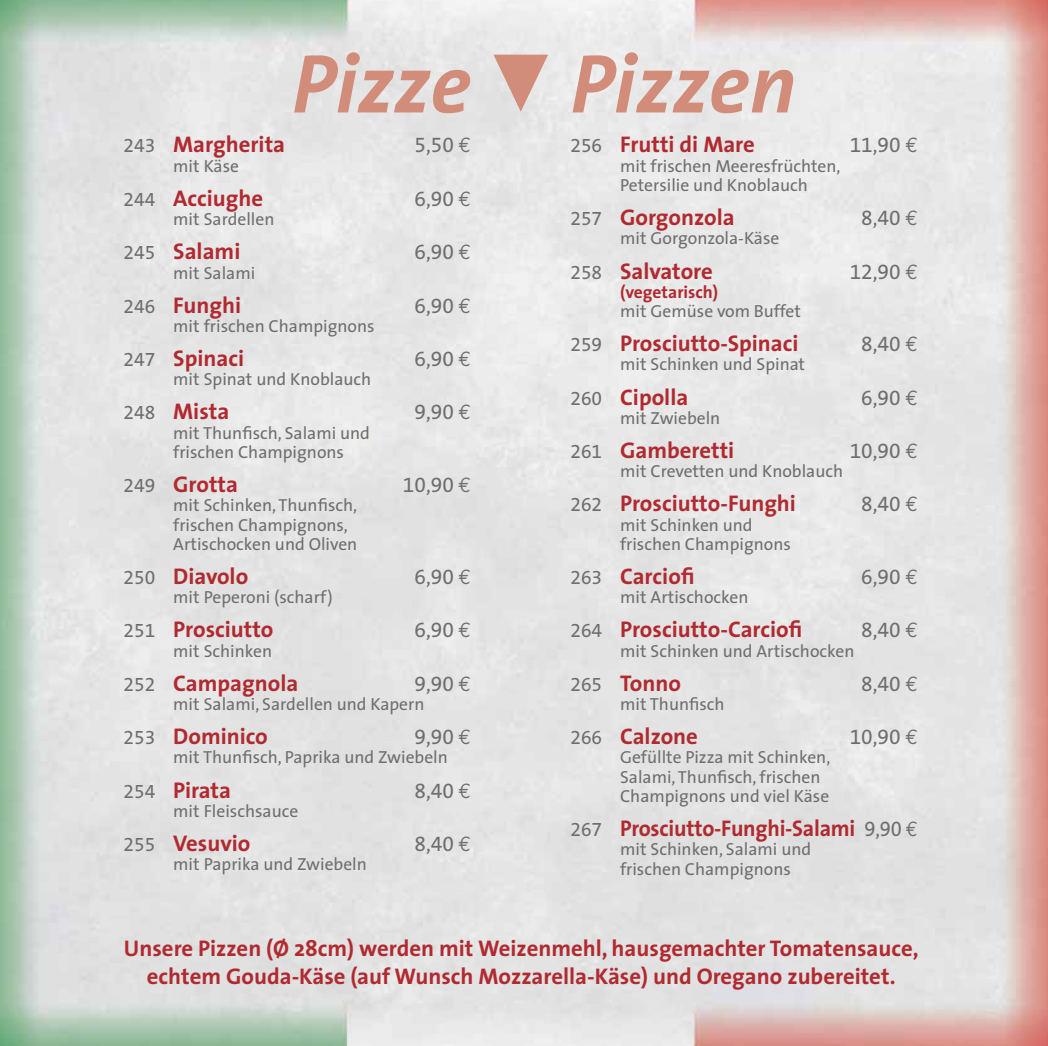
<style>
.page{position:relative;width:1048px;height:1046px;background:#fff}
.page>*{position:absolute;margin:0;border:0;box-sizing:border-box;transform-origin:0 0}
.t1{font:italic 700 84px "The Sans";color:#d18d7a}
.t2{font:700 22.75px/27.3px "The Sans";color:#b02a30;text-align:center}
.t3{font:700 22.75px "The Sans";color:#b02a30;scale:.96 1}
.t4{font:21px "The Sans Expert";color:#6d6e70}
.t5{font:17.5px/19.2px "The Sans";color:#6d6e70}
.t6{font:700 17.5px "The Sans";color:#b02a30}
.s1{font-family:"The Sans Expert";font-weight:400;font-size:19.25px;color:#6d6e70}
.s2{font-family:"Euro Mono"}
.s3{font-family:"The Sans Expert";font-weight:400;font-size:21px;color:#6d6e70}
.s4{font-family:"Euro Mono";font-weight:400;font-size:21px;color:#6d6e70}
</style>
<div class="page">
<img style="left:0;top:0;width:1047px;height:1046px">
<svg style="left:493px;top:55px;width:55px;height:57px;background:#dbb9b0"></svg>
<h1 class="t1" style="left:292px;top:34px;width:506px">Pizze Pizzen</h1>
<h2 class="t2" style="left:124px;top:133px;width:163px"><span class="s1">243</span> Margherita</h2>
<p class="t4" style="left:414px;top:138px;width:58px">5,50 <span class="s2">€</span></p>
<p class="t5" style="left:173px;top:158px;width:67px">mit Käse</p>
<h2 class="t2" style="left:124px;top:186px;width:141px"><span class="s1">244</span> Acciughe</h2>
<p class="t4" style="left:414px;top:191px;width:58px">6,90 <span class="s2">€</span></p>
<p class="t5" style="left:173px;top:211px;width:103px">mit Sardellen</p>
<h2 class="t2" style="left:124px;top:239px;width:118px"><span class="s1">245</span> Salami</h2>
<p class="t4" style="left:414px;top:245px;width:58px">6,90 <span class="s2">€</span></p>
<p class="t5" style="left:173px;top:265px;width:84px">mit Salami</p>
<h2 class="t2" style="left:124px;top:293px;width:119px"><span class="s1">246</span> Funghi</h2>
<p class="t4" style="left:414px;top:298px;width:58px">6,90 <span class="s2">€</span></p>
<p class="t5" style="left:173px;top:318px;width:203px">mit frischen Champignons</p>
<h2 class="t2" style="left:124px;top:346px;width:122px"><span class="s1">247</span> Spinaci</h2>
<p class="t4" style="left:414px;top:352px;width:58px">6,90 <span class="s2">€</span></p>
<p class="t5" style="left:173px;top:371px;width:199px">mit Spinat und Knoblauch</p>
<h2 class="t2" style="left:124px;top:399px;width:107px"><span class="s1">248</span> Mista</h2>
<p class="t4" style="left:414px;top:405px;width:58px">9,90 <span class="s2">€</span></p>
<p class="t5" style="left:173px;top:425px;width:198px">mit Thunfisch, Salami und frischen Champignons</p>
<h2 class="t2" style="left:124px;top:472px;width:116px"><span class="s1">249</span> Grotta</h2>
<p class="t4" style="left:403px;top:478px;width:70px">10,90 <span class="s2">€</span></p>
<p class="t5" style="left:173px;top:497px;width:185px">mit Schinken, Thunfisch, frischen Champignons,<br>Artischocken und Oliven</p>
<h2 class="t2" style="left:124px;top:564px;width:126px"><span class="s1">250</span> Diavolo</h2>
<p class="t4" style="left:414px;top:569px;width:58px">6,90 <span class="s2">€</span></p>
<p class="t5" style="left:173px;top:589px;width:161px">mit Peperoni (scharf)</p>
<h2 class="t2" style="left:124px;top:617px;width:151px"><span class="s1">251</span> Prosciutto</h2>
<p class="t4" style="left:414px;top:623px;width:58px">6,90 <span class="s2">€</span></p>
<p class="t5" style="left:173px;top:643px;width:100px">mit Schinken</p>
<h2 class="t2" style="left:124px;top:671px;width:176px"><span class="s1">252</span> Campagnola</h2>
<p class="t4" style="left:414px;top:676px;width:58px">9,90 <span class="s2">€</span></p>
<p class="t5" style="left:173px;top:696px;width:253px">mit Salami, Sardellen und Kapern</p>
<h2 class="t2" style="left:124px;top:724px;width:146px"><span class="s1">253</span> Dominico</h2>
<p class="t4" style="left:414px;top:730px;width:58px">9,90 <span class="s2">€</span></p>
<p class="t5" style="left:173px;top:749px;width:276px">mit Thunfisch, Paprika und Zwiebeln</p>
<h2 class="t2" style="left:124px;top:778px;width:109px"><span class="s1">254</span> Pirata</h2>
<p class="t4" style="left:414px;top:783px;width:58px">8,40 <span class="s2">€</span></p>
<p class="t5" style="left:173px;top:803px;width:126px">mit Fleischsauce</p>
<h2 class="t2" style="left:124px;top:831px;width:128px"><span class="s1">255</span> Vesuvio</h2>
<p class="t4" style="left:414px;top:836px;width:58px">8,40 <span class="s2">€</span></p>
<p class="t5" style="left:173px;top:856px;width:195px">mit Paprika und Zwiebeln</p>
<h2 class="t2" style="left:570px;top:133px;width:186px"><span class="s1">256</span> Frutti di Mare</h2>
<p class="t4" style="left:849px;top:138px;width:70px">11,90 <span class="s2">€</span></p>
<p class="t5" style="left:620px;top:158px;width:222px">mit frischen Meeresfrüchten,<br>Petersilie und Knoblauch</p>
<h2 class="t2" style="left:570px;top:205px;width:166px"><span class="s1">257</span> Gorgonzola</h2>
<p class="t4" style="left:861px;top:211px;width:58px">8,40 <span class="s2">€</span></p>
<p class="t5" style="left:620px;top:230px;width:161px">mit Gorgonzola-Käse</p>
<h2 class="t2" style="left:570px;top:259px;width:144px"><span class="s1">258</span> Salvatore</h2>
<p class="t4" style="left:849px;top:264px;width:70px">12,90 <span class="s2">€</span></p>
<p class="t6" style="left:620px;top:284px;width:100px">(vegetarisch)</p>
<p class="t5" style="left:620px;top:303px;width:182px">mit Gemüse vom Buffet</p>
<h2 class="t2" style="left:570px;top:331px;width:230px"><span class="s1">259</span> Prosciutto-Spinaci</h2>
<p class="t4" style="left:861px;top:337px;width:58px">8,40 <span class="s2">€</span></p>
<p class="t5" style="left:620px;top:356px;width:186px">mit Schinken und Spinat</p>
<h2 class="t2" style="left:570px;top:385px;width:119px"><span class="s1">260</span> Cipolla</h2>
<p class="t4" style="left:861px;top:390px;width:58px">6,90 <span class="s2">€</span></p>
<p class="t5" style="left:620px;top:410px;width:102px">mit Zwiebeln</p>
<h2 class="t2" style="left:570px;top:438px;width:165px"><span class="s1">261</span> Gamberetti</h2>
<p class="t4" style="left:849px;top:443px;width:70px">10,90 <span class="s2">€</span></p>
<p class="t5" style="left:620px;top:463px;width:224px">mit Crevetten und Knoblauch</p>
<h2 class="t2" style="left:570px;top:491px;width:227px"><span class="s1">262</span> Prosciutto-Funghi</h2>
<p class="t4" style="left:861px;top:497px;width:58px">8,40 <span class="s2">€</span></p>
<p class="t5" style="left:620px;top:517px;width:172px">mit Schinken und frischen Champignons</p>
<h2 class="t2" style="left:570px;top:564px;width:126px"><span class="s1">263</span> Carciofi</h2>
<p class="t4" style="left:861px;top:569px;width:58px">6,90 <span class="s2">€</span></p>
<p class="t5" style="left:620px;top:589px;width:130px">mit Artischocken</p>
<h2 class="t2" style="left:570px;top:617px;width:233px"><span class="s1">264</span> Prosciutto-Carciofi</h2>
<p class="t4" style="left:861px;top:623px;width:58px">8,40 <span class="s2">€</span></p>
<p class="t5" style="left:620px;top:643px;width:236px">mit Schinken und Artischocken</p>
<h2 class="t2" style="left:570px;top:671px;width:112px"><span class="s1">265</span> Tonno</h2>
<p class="t4" style="left:861px;top:676px;width:58px">8,40 <span class="s2">€</span></p>
<p class="t5" style="left:620px;top:696px;width:106px">mit Thunfisch</p>
<h2 class="t2" style="left:570px;top:724px;width:129px"><span class="s1">266</span> Calzone</h2>
<p class="t4" style="left:849px;top:730px;width:70px">10,90 <span class="s2">€</span></p>
<p class="t5" style="left:620px;top:749px;width:212px">Gefüllte Pizza mit Schinken,<br>Salami, Thunfisch, frischen<br>Champignons und viel Käse</p>
<h2 class="t3" style="left:570px;top:818px;width:363px"><span class="s1">267</span> Prosciutto-Funghi-Salami <span class="s3">9,90</span> <span class="s4">€</span></h2>
<p class="t5" style="left:620px;top:841px;width:193px">mit Schinken, Salami und frischen Champignons</p>
<h2 class="t2" style="left:124px;top:936px;width:796px">Unsere Pizzen (Ø 28cm) werden mit Weizenmehl, hausgemachter Tomatensauce, echtem Gouda-Käse (auf Wunsch Mozzarella-Käse) und Oregano zubereitet.</h2>
</div>
